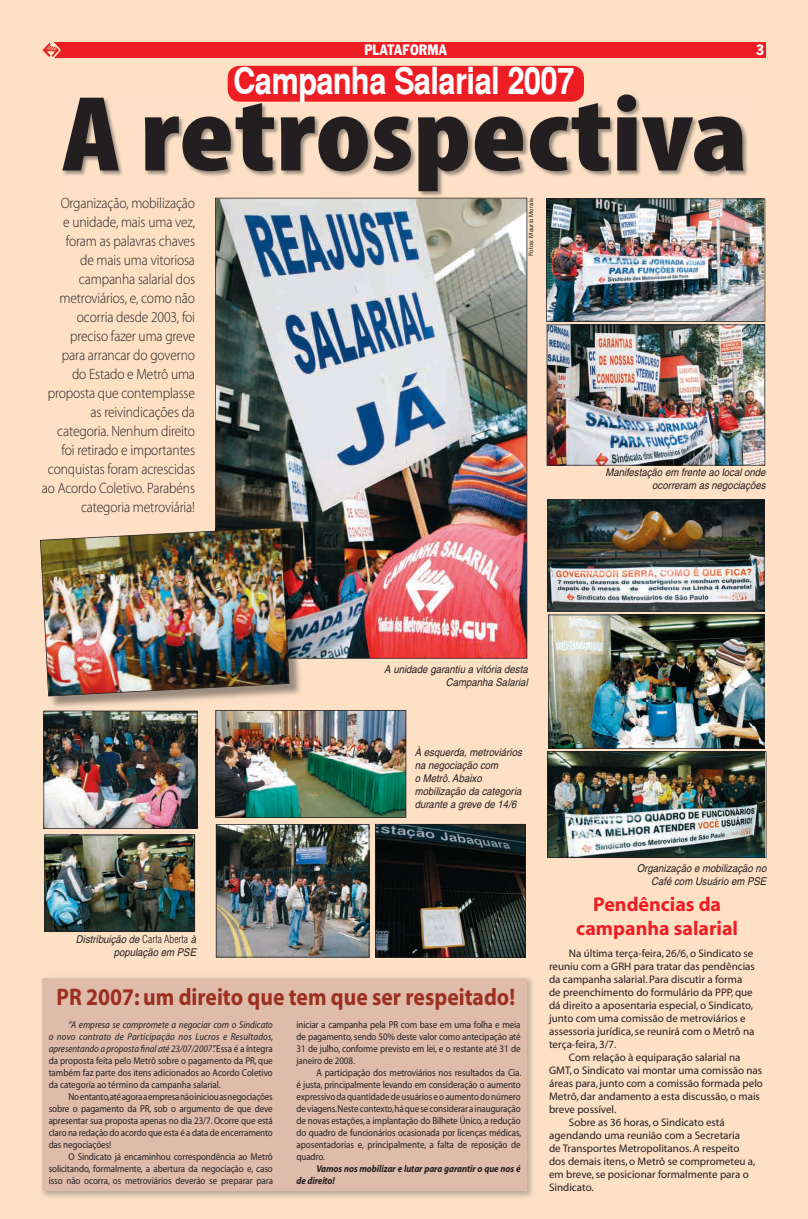
<style>
.page{position:relative;width:808px;height:1219px;background:#fff}
.page>*{position:absolute;margin:0;border:0;box-sizing:border-box;transform-origin:0 0}
.t1{font:900 condensed 108px "Myriad Pro";color:#231f20;scale:1.15 1}
.t2{font:700 37px "Switzerland Narrow";letter-spacing:-.01em;color:#fff}
.t3{font:700 24px "Myriad";color:#9b2f20;scale:.9 1}
.t4{font:700 20px/24px "Myriad";color:#ee1d23;text-align:center}
.t5{font:300 15px/19px "Myriad Pro";letter-spacing:-.01em;color:#231f20;text-align:right;scale:.9 1}
.t6{font:14px "Franklin Gothic";color:#fff;scale:.8 1}
.t7{font:11px/13px "Myriad";color:#231f20}
.t8{font:italic 10.7px/13px "Helvetica";color:#231f20;text-align:right;scale:.9 1}
.t9{font:10px/12px "Myriad";letter-spacing:-.005em;color:#231f20;text-align:justify;scale:.9 1}
.t10{font:italic 700 10px/12px "Myriad";letter-spacing:-.01em;color:#231f20;scale:.9 1}
.t11{font:6px "Switzerland Plain";letter-spacing:.02em;color:#231f20}
.s1{font-weight:300;font-style:normal;font-stretch:condensed}
.s2{font-style:italic}
</style>
<div class="page">
<div style="left:1px;top:0;width:807px;height:1219px;background:#fee0c5"></div>
<div style="left:54px;top:43px;width:712px;height:15px;background:#ee1d23"></div>
<svg style="left:53px;top:42px;width:8px;height:16px"></svg>
<img style="left:42px;top:43px;width:17px;height:14px">
<img style="left:63px;top:93px;width:685px;height:105px">
<div style="left:228px;top:66px;width:356px;height:36px;background:#ee1d23;border-radius:12px"></div>
<img style="left:215px;top:198px;width:312px;height:461px">
<img style="left:547px;top:499px;width:219px;height:359px">
<img style="left:43px;top:711px;width:155px;height:221px">
<svg style="left:375px;top:824px;width:151px;height:134px;background:#252a2a"></svg>
<img style="left:216px;top:824px;width:153px;height:133px">
<img style="left:42px;top:977px;width:491px;height:221px">
<div style="left:42px;top:978px;width:484px;height:213px;background:#dfbbaa"></div>
<img style="left:48px;top:696px;width:189px;height:12px">
<img style="left:237px;top:659px;width:64px;height:39px">
<img style="left:290px;top:528px;width:13px;height:130px">
<img style="left:40px;top:527px;width:250px;height:169px">
<img style="left:546px;top:198px;width:219px;height:268px">
<img style="left:215px;top:710px;width:191px;height:108px">
<h3 class="t6" style="left:365px;top:41px;width:105px">PLATAFORMA</h3>
<h3 class="t6" style="left:756px;top:41px;width:12px">3</h3>
<h1 class="t1" style="left:62px;top:74px;width:598px">A retrospectiva</h1>
<h2 class="t2" style="left:234px;top:59px;width:342px">Campanha Salarial 2007</h2>
<p class="t5" style="left:42px;top:194px;width:172px">Organização, mobilização<br>e unidade, mais uma vez, foram as palavras chaves<br>de mais uma vitoriosa campanha salarial dos metroviários, e, como não ocorria desde 2003, foi preciso fazer uma greve<br>para arrancar do governo<br>do Estado e Metrô uma proposta que contemplasse as reivindicações da categoria. Nenhum direito foi retirado e importantes conquistas foram acrescidas ao Acordo Coletivo. Parabéns categoria metroviária!</p>
<p class="t11" style="left:527px;top:256px;width:60px;rotate:-90deg">Fotos: Maurío Morais</p>
<p class="t8" style="left:605px;top:466px;width:180px">Manifestação em frente ao local onde ocorreram as negociações</p>
<p class="t8" style="left:384px;top:662px;width:161px">A unidade garantiu a vitória desta<br>Campanha Salarial</p>
<p class="t8" style="left:76px;top:933px;width:135px">Distribuição de <span class="s1">Carta Aberta</span> à população em PSE</p>
<p class="t8" style="left:415px;top:745px;width:120px;text-align:left">À esquerda, metroviários na negociação com<br>o Metrô. Abaixo mobilização da categoria durante a greve de 14/6</p>
<h3 class="t3" style="left:56px;top:985px;width:511px">PR 2007: um direito que tem que ser respeitado!</h3>
<p class="t9" style="left:49px;top:1019px;width:251px;text-indent:20px"><span class="s2">“A empresa se compromete a negociar com o Sindicato o novo contrato de Participação nos Lucros e Resultados, apresentando a proposta final até 23/07/2007”.</span> Essa é a íntegra da proposta feita pelo Metrô sobre o pagamento da PR, que também faz parte dos itens adicionados ao Acordo Coletivo da categoria ao término da campanha salarial.</p>
<p class="t9" style="left:49px;top:1091px;width:251px;text-indent:20px">No entanto,até agora a empresa não iniciou as negociações sobre o pagamento da PR, sob o argumento de que deve apresentar sua proposta apenas no dia 23/7. Ocorre que está claro na redação do acordo que esta é a data de encerramento das negociações!</p>
<p class="t9" style="left:49px;top:1151px;width:251px;text-indent:20px">O Sindicato já encaminhou correspondência ao Metrô solicitando, formalmente, a abertura da negociação e, caso isso não ocorra, os metroviários deverão se preparar para</p>
<p class="t9" style="left:296px;top:1019px;width:251px">iniciar a campanha pela PR com base em uma folha e meia de pagamento, sendo 50% deste valor como antecipação até 31 de julho, conforme previsto em lei, e o restante até 31 de janeiro de 2008.</p>
<p class="t9" style="left:296px;top:1067px;width:251px;text-indent:20px">A participação dos metroviários nos resultados da Cia. é justa, principalmente levando em consideração o aumento expressivo da quantidade de usuários e o aumento do número de viagens.Neste contexto,há que se considerar a inauguração de novas estações, a implantação do Bilhete Único, a redução do quadro de funcionários ocasionada por licenças médicas, aposentadorias e, principalmente, a falta de reposição de quadro.</p>
<p class="t10" style="left:296px;top:1163px;width:250px;text-indent:20px">Vamos nos mobilizar e lutar para garantir o que nos é de direito!</p>
<p class="t8" style="left:637px;top:862px;width:145px">Organização e mobilização no<br>Café com Usuário em PSE</p>
<h3 class="t4" style="left:576px;top:893px;width:163px">Pendências da campanha salarial</h3>
<p class="t7" style="left:549px;top:947px;width:207px;text-indent:20px">Na última terça-feira, 26/6, o Sindicato se reuniu com a GRH para tratar das pendências da campanha salarial. Para discutir a forma de preenchimento do formulário da PPP, que dá direito a aposentaria especial, o Sindicato, junto com uma comissão de metroviários e assessoria jurídica, se reunirá com o Metrô na terça-feira, 3/7.</p>
<p class="t7" style="left:569px;top:1051px;width:173px">Com relação à equiparação salarial na</p>
<p class="t7" style="left:549px;top:1064px;width:215px">GMT, o Sindicato vai montar uma comissão nas</p>
<p class="t7" style="left:549px;top:1077px;width:215px">áreas para, junto com a comissão formada pelo</p>
<p class="t7" style="left:549px;top:1090px;width:212px">Metrô, dar andamento a esta discussão, o mais</p>
<p class="t7" style="left:549px;top:1103px;width:69px">breve possível.</p>
<p class="t7" style="left:569px;top:1116px;width:157px">Sobre as 36 horas, o Sindicato está</p>
<p class="t7" style="left:549px;top:1129px;width:193px">agendando uma reunião com a Secretaria</p>
<p class="t7" style="left:549px;top:1142px;width:192px">de Transportes Metropolitanos. A respeito</p>
<p class="t7" style="left:549px;top:1155px;width:208px">dos demais itens, o Metrô se comprometeu a,</p>
<p class="t7" style="left:549px;top:1168px;width:201px">em breve, se posicionar formalmente para o</p>
<p class="t7" style="left:549px;top:1181px;width:46px">Sindicato.</p>
</div>
